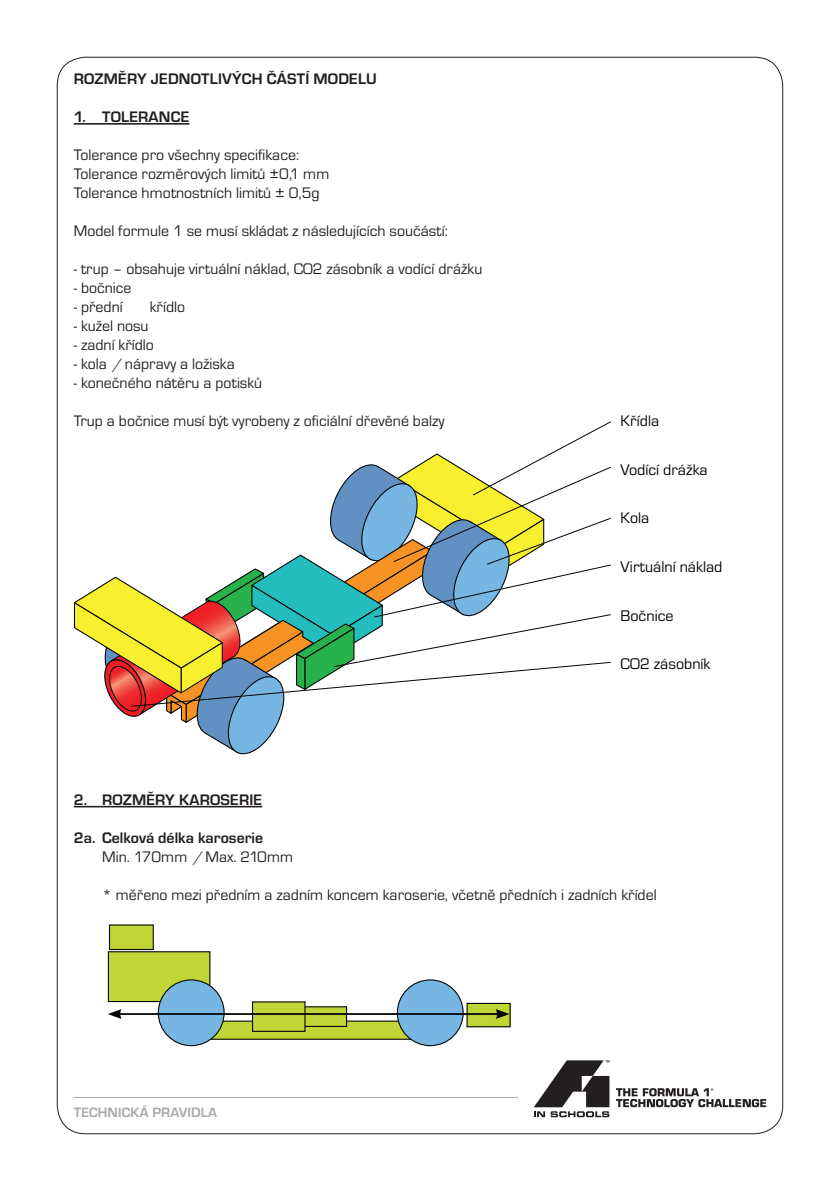
<style>
.page{position:relative;width:840px;height:1191px;background:#fff}
.page>*{position:absolute;margin:0;border:0;box-sizing:border-box;transform-origin:0 0}
.t1{font:16px "Eurostile TOT";color:#030505}
.t2{font:15.8px/19px "Eurostile TOT";color:#231f20}
.t3{font:700 15.8px "Eurostile TOT";letter-spacing:.015em;color:#231f20}
.t4{font:700 14px "Eurostile TOT";letter-spacing:.015em;color:#a8a9ad}
</style>
<div class="page">
<hr style="left:74px;top:1097px;width:443px;height:1px;background:#a8a9ad">
<svg style="left:534px;top:1060px;width:75px;height:57px"></svg>
<svg style="left:616px;top:1088px;width:149px;height:19px"></svg>
<hr style="left:74px;top:123px;width:115px;height:2px;background:#231f20">
<hr style="left:74px;top:806px;width:188px;height:1px;background:#231f20">
<svg style="left:74px;top:576px;width:210px;height:178px"></svg>
<svg style="left:130px;top:421px;width:481px;height:286px"></svg>
<div style="left:109px;top:925px;width:44px;height:24px;background:#c0d637"></div>
<div style="left:109px;top:924px;width:45px;height:26px;border:1px solid #030505"></div>
<div style="left:108px;top:951px;width:102px;height:50px;background:#c0d637"></div>
<div style="left:108px;top:951px;width:102px;height:51px;border:1px solid #030505"></div>
<div style="left:198px;top:1020px;width:217px;height:19px;background:#c0d637"></div>
<div style="left:297px;top:1006px;width:50px;height:21px;background:#c0d637;border:1px solid #030505"></div>
<div style="left:467px;top:1003px;width:43px;height:23px;background:#c0d637"></div>
<div style="left:466px;top:1002px;width:44px;height:25px;border:1px solid #030505"></div>
<div style="left:252px;top:1001px;width:53px;height:30px;background:#c0d637"></div>
<div style="left:158px;top:980px;width:66px;height:65px;background:#77b5e2;border-radius:50%"></div>
<div style="left:158px;top:979px;width:66px;height:67px;border:1px solid #030505;border-radius:50%"></div>
<div style="left:397px;top:980px;width:66px;height:65px;background:#77b5e2;border-radius:50%"></div>
<div style="left:396px;top:979px;width:67px;height:67px;border:1px solid #030505;border-radius:50%"></div>
<hr style="left:118px;top:1013px;width:380px;height:2px;background:#030505">
<svg style="left:108px;top:1009px;width:13px;height:10px"></svg>
<svg style="left:495px;top:1009px;width:14px;height:10px"></svg>
<p class="t3" style="left:74px;top:70px;width:23px">ROZM</p>
<p class="t3" style="left:118px;top:70px;width:160px">ĚRY JEDNOTLIVÝCH ČÁS</p>
<p class="t3" style="left:297px;top:70px;width:81px">TÍ MODELU</p>
<p class="t3" style="left:74px;top:108px;width:25px">1. TO</p>
<p class="t3" style="left:121px;top:108px;width:60px">LERANCE</p>
<p class="t2" style="left:74px;top:146px;width:257px">Tolerance pro všechny specifikace:<br>Tolerance rozměrových limitů ±0,1 mm<br>Tolerance hmotnostních limitů ± 0,5g</p>
<p class="t2" style="left:74px;top:222px;width:375px">Model formule 1 se musí skládat z následujících součástí:</p>
<p class="t2" style="left:74px;top:259px;width:410px">- trup – obsahuje virtuální náklad, CO2 zásobník a vodící drážku</p>
<p class="t2" style="left:74px;top:278px;width:59px">- bočnice</p>
<p class="t2" style="left:74px;top:297px;width:50px">- přední</p>
<p class="t2" style="left:150px;top:297px;width:37px">křídlo</p>
<p class="t2" style="left:74px;top:316px;width:76px">- kužel nosu</p>
<p class="t2" style="left:74px;top:335px;width:82px">- zadní křídlo</p>
<p class="t2" style="left:74px;top:354px;width:162px">- kola / nápravy a ložiska</p>
<p class="t2" style="left:74px;top:373px;width:190px">- konečného nátěru a potisků</p>
<p class="t2" style="left:74px;top:411px;width:372px">Trup a bočnice musí být vyrobeny z oficiální dřevěné balzy</p>
<p class="t1" style="left:620px;top:412px;width:40px">Křídla</p>
<p class="t1" style="left:620px;top:461px;width:89px">Vodící drážka</p>
<p class="t1" style="left:620px;top:509px;width:30px">Kola</p>
<p class="t1" style="left:620px;top:558px;width:103px">Virtuální náklad</p>
<p class="t1" style="left:620px;top:606px;width:54px">Bočnice</p>
<p class="t1" style="left:620px;top:655px;width:91px">CO2 zásobník</p>
<p class="t3" style="left:74px;top:791px;width:51px">2. ROZM</p>
<p class="t3" style="left:146px;top:791px;width:64px">ĚRY KAROSER</p>
<p class="t3" style="left:249px;top:791px;width:13px">IE</p>
<p class="t3" style="left:74px;top:829px;width:191px">2A. CELKOVÁ DÉLKA KAROSERIE</p>
<p class="t2" style="left:102px;top:847px;width:192px">Min. 170mm / Max. 210mm</p>
<p class="t2" style="left:102px;top:885px;width:555px">* měřeno mezi předním a zadním koncem karoserie, včetně předních i zadních křídel</p>
<p class="t4" style="left:74px;top:1105px;width:144px">TECHNICKÁ PRAVIDLA</p>
</div>
